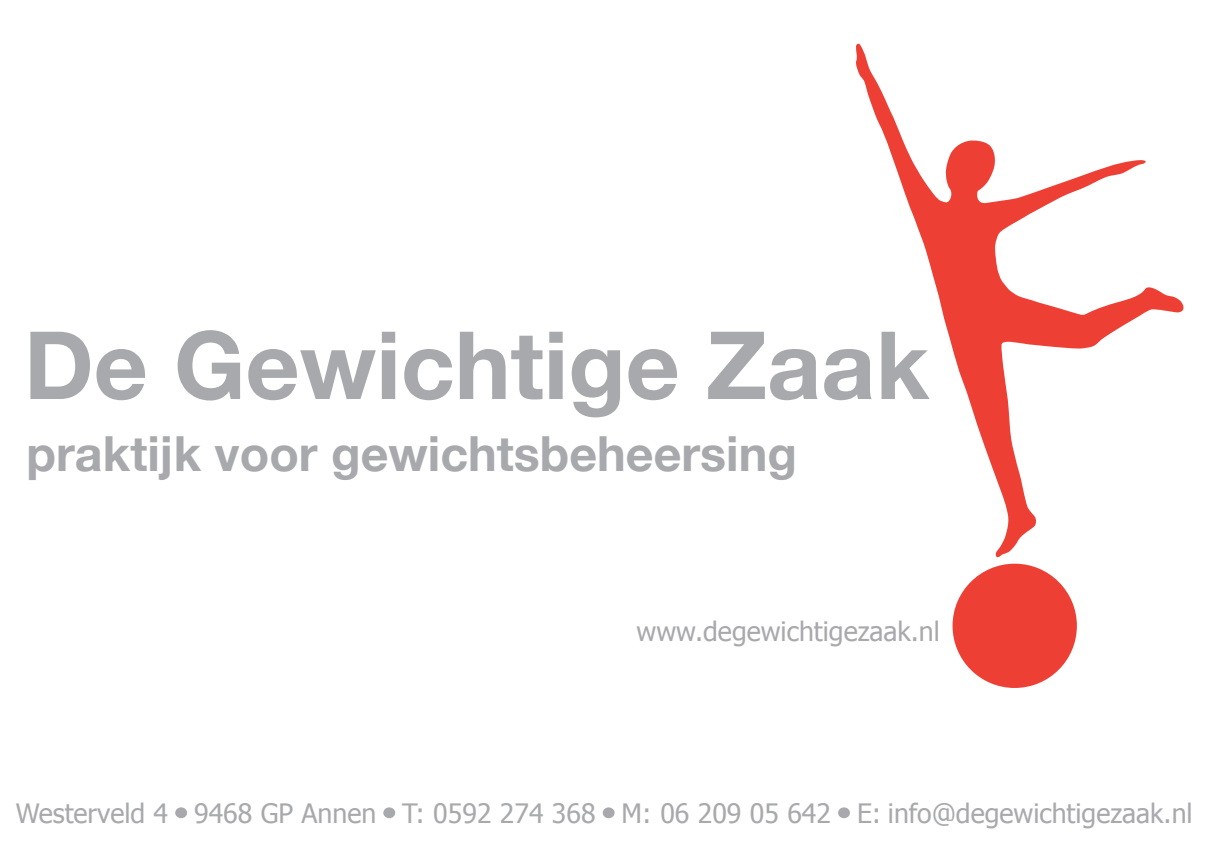
<style>
.page{position:relative;width:1208px;height:859px;background:#fff}
.page>*{position:absolute;margin:0;border:0;box-sizing:border-box;transform-origin:0 0}
.t1{font:700 94.2px "Helvetica Neue";color:#a8a9ad}
.t2{font:700 48.4px "Helvetica Neue";color:#a8a9ad}
.t3{font:26.7px "Tahoma";color:#a8a9ad}
</style>
<div class="page">
<svg style="left:856px;top:43px;width:327px;height:515px"></svg>
<div style="left:952px;top:564px;width:124px;height:124px;background:#ee3f34;border-radius:50%"></div>
<div style="left:838px;top:807px;width:12px;height:11px;background:#a8a9ad;border-radius:50%"></div>
<div style="left:603px;top:807px;width:11px;height:11px;background:#a8a9ad;border-radius:50%"></div>
<div style="left:383px;top:807px;width:12px;height:11px;background:#a8a9ad;border-radius:50%"></div>
<div style="left:175px;top:807px;width:12px;height:11px;background:#a8a9ad;border-radius:50%"></div>
<h1 class="t1" style="left:24px;top:307px;width:907px">De Gewichtige Zaak</h1>
<h2 class="t2" style="left:26px;top:424px;width:772px">praktijk voor gewichtsbeheersing</h2>
<p class="t3" style="left:636px;top:614px;width:305px">www.degewichtigezaak.nl</p>
<p class="t3" style="left:16px;top:795px;width:581px">Westerveld 4 9468 GP Annen T: 0592 274 368</p>
<p class="t3" style="left:621px;top:795px;width:572px">M: 06 209 05 642 E: info@degewichtigezaak.nl</p>
</div>
